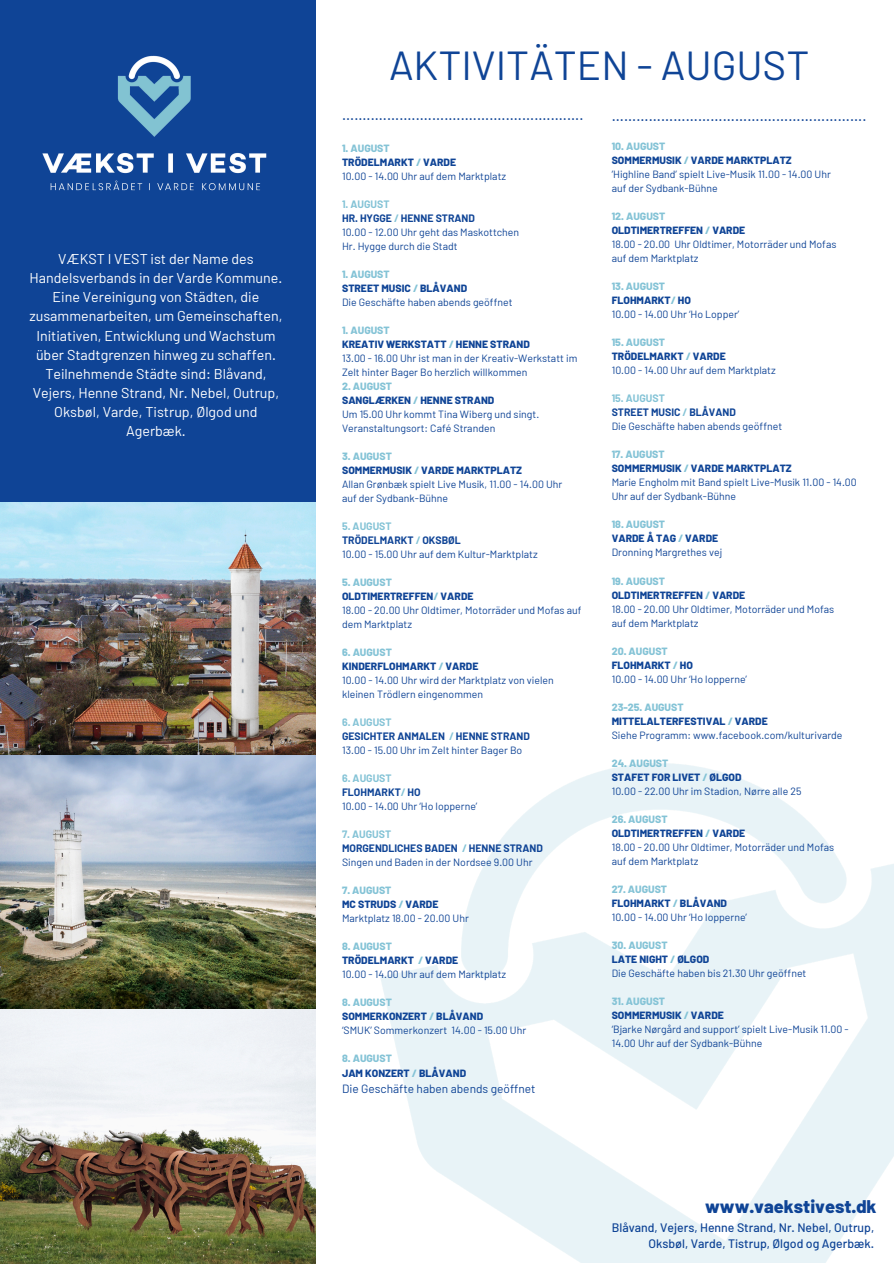
<style>
.page{position:relative;width:894px;height:1264px;background:#fff}
.page>*{position:absolute;margin:0;border:0;box-sizing:border-box;transform-origin:0 0}
.t1{font:40.5px "Barlow";color:#0f4496}
.t2{font:800 18.3px "Barlow";color:#0f4496}
.t3{font:15px "Barlow";color:#0f4496}
.t4{font:14.25px/19.2px "Barlow";color:#fff;text-align:center}
.t5{font:500 12.3px/16.4px "Barlow";color:#0f4496;text-align:right}
.t6{font:12px "Barlow";color:#0f4496}
.t7{font:10.5px/14px "Barlow";color:#0f4496}
.t8{font:800 10.5px/14px "Barlow";color:#0f4496}
.t9{font:800 10.5px "Barlow";color:#84c3d6}
.t10{font:700 10.5px "Barlow";color:#0f4496}
.t11{font:700 10.5px "Barlow";color:#84c3d6}
.s1{color:#84c3d6}
</style>
<div class="page">
<img style="left:315px;top:316px;width:578px;height:946px">
<img style="left:0;top:501px;width:315px;height:762px">
<div style="left:0;top:0;width:315px;height:501px;background:#0f4496"></div>
<img style="left:42px;top:55px;width:225px;height:136px">
<p class="t4" style="left:29px;top:249px;width:254px">VÆKST I VEST ist der Name des Handelsverbands in der Varde Kommune.<br>Eine Vereinigung von Städten, die zusammenarbeiten, um Gemeinschaften, Initiativen, Entwicklung und Wachstum über Stadtgrenzen hinweg zu schaffen.<br>Teilnehmende Städte sind: Blåvand, Vejers, Henne Strand, Nr. Nebel, Outrup, Oksbøl, Varde, Tistrup, Ølgod und Agerbæk.</p>
<p class="t1" style="left:389px;top:39px;width:422px">AKTIVITÄTEN - AUGUST</p>
<p class="t3" style="left:342px;top:105px;width:243px">...........................................................</p>
<p class="t9" style="left:342px;top:141px;width:49px">1. AUGUST</p>
<p class="t8" style="left:342px;top:155px;width:115px">TRÖDELMARKT <span class="s1">/</span> VARDE</p>
<p class="t7" style="left:342px;top:169px;width:165px">10.00 - 14.00 Uhr auf dem Marktplatz</p>
<p class="t11" style="left:342px;top:197px;width:49px">1. AUGUST</p>
<p class="t10" style="left:342px;top:211px;width:134px">HR. HYGGE <span class="s1">/</span> HENNE STRAND</p>
<p class="t7" style="left:342px;top:225px;width:179px">10.00 - 12.00 Uhr geht das Maskottchen</p>
<p class="t7" style="left:342px;top:239px;width:117px">Hr. Hygge durch die Stadt</p>
<p class="t9" style="left:342px;top:267px;width:49px">1. AUGUST</p>
<p class="t8" style="left:342px;top:281px;width:127px">STREET MUSIC <span class="s1">/</span> BLÅVAND</p>
<p class="t7" style="left:342px;top:295px;width:172px">Die Geschäfte haben abends geöffnet</p>
<p class="t8" style="left:342px;top:323px;width:189px"><span class="s1">1. AUGUST<br></span>KREATIV WERKSTATT <span class="s1">/</span> HENNE STRAND</p>
<p class="t7" style="left:342px;top:351px;width:237px">13.00 - 16.00 Uhr ist man in der Kreativ-Werkstatt im<br>Zelt hinter Bager Bo herzlich willkommen</p>
<p class="t9" style="left:342px;top:379px;width:52px">2. AUGUST</p>
<p class="t8" style="left:342px;top:393px;width:154px">SANGLÆRKEN <span class="s1">/</span> HENNE STRAND</p>
<p class="t7" style="left:342px;top:407px;width:199px">Um 15.00 Uhr kommt Tina Wiberg und singt.<br>Veranstaltungsort: Café Stranden</p>
<p class="t9" style="left:342px;top:449px;width:51px">3. AUGUST</p>
<p class="t8" style="left:342px;top:463px;width:181px">SOMMERMUSIK <span class="s1">/</span> VARDE MARKTPLATZ</p>
<p class="t7" style="left:342px;top:477px;width:222px">Allan Grønbæk spielt Live Musik, 11.00 - 14.00 Uhr</p>
<p class="t7" style="left:342px;top:491px;width:107px">auf der Sydbank-Bühne</p>
<p class="t11" style="left:342px;top:519px;width:51px">5. AUGUST</p>
<p class="t10" style="left:342px;top:533px;width:120px">TRÖDELMARKT <span class="s1">/</span> OKSBØL</p>
<p class="t7" style="left:342px;top:547px;width:197px">10.00 - 15.00 Uhr auf dem Kultur-Marktplatz</p>
<p class="t9" style="left:342px;top:575px;width:51px">5. AUGUST</p>
<p class="t8" style="left:342px;top:589px;width:133px">OLDTIMERTREFFEN<span class="s1">/</span> VARDE</p>
<p class="t7" style="left:342px;top:603px;width:241px">18.00 - 20.00 Uhr Oldtimer, Motorräder und Mofas auf dem Marktplatz</p>
<p class="t9" style="left:342px;top:645px;width:51px">6. AUGUST</p>
<p class="t8" style="left:342px;top:659px;width:138px">KINDERFLOHMARKT <span class="s1">/</span> VARDE</p>
<p class="t7" style="left:342px;top:673px;width:213px">10.00 - 14.00 Uhr wird der Marktplatz von vielen kleinen Trödlern eingenommen</p>
<p class="t11" style="left:342px;top:715px;width:51px">6. AUGUST</p>
<p class="t10" style="left:342px;top:729px;width:189px">GESICHTER ANMALEN <span class="s1">/</span> HENNE STRAND</p>
<p class="t7" style="left:342px;top:743px;width:182px">13.00 - 15.00 Uhr im Zelt hinter Bager Bo</p>
<p class="t11" style="left:342px;top:771px;width:51px">6. AUGUST</p>
<p class="t10" style="left:342px;top:785px;width:80px">FLOHMARKT<span class="s1">/</span> HO</p>
<p class="t7" style="left:342px;top:799px;width:137px">10.00 - 14.00 Uhr ‘Ho lopperne’</p>
<p class="t11" style="left:342px;top:827px;width:51px">7. AUGUST</p>
<p class="t10" style="left:342px;top:841px;width:202px">MORGENDLICHES BADEN <span class="s1">/</span> HENNE STRAND</p>
<p class="t7" style="left:342px;top:855px;width:192px">Singen und Baden in der Nordsee 9.00 Uhr</p>
<p class="t8" style="left:342px;top:883px;width:98px"><span class="s1">7. AUGUST<br></span>MC STRUDS <span class="s1">/</span> VARDE</p>
<p class="t7" style="left:342px;top:911px;width:128px">Marktplatz 18.00 - 20.00 Uhr</p>
<h4 class="t8" style="left:342px;top:939px;width:118px"><span class="s1">8. AUGUST<br></span>TRÖDELMARKT <span class="s1">/</span> VARDE</h4>
<p class="t7" style="left:342px;top:967px;width:165px">10.00 - 14.00 Uhr auf dem Marktplatz</p>
<p class="t9" style="left:342px;top:995px;width:51px">8. AUGUST</p>
<p class="t8" style="left:342px;top:1009px;width:143px">SOMMERKONZERT <span class="s1">/</span> BLÅVAND</p>
<p class="t7" style="left:342px;top:1023px;width:185px">‘SMUK’ Sommerkonzert 14.00 - 15.00 Uhr</p>
<p class="t9" style="left:342px;top:1051px;width:51px">8. AUGUST</p>
<p class="t8" style="left:342px;top:1065px;width:125px">JAM KONZERT <span class="s1">/</span> BLÅVAND</p>
<p class="t6" style="left:342px;top:1081px;width:195px">Die Geschäfte haben abends geöffnet</p>
<p class="t3" style="left:611px;top:105px;width:256px">..............................................................</p>
<p class="t9" style="left:611px;top:140px;width:55px">10. AUGUST</p>
<h2 class="t8" style="left:611px;top:153px;width:181px">SOMMERMUSIK <span class="s1">/</span> VARDE MARKTPLATZ</h2>
<p class="t7" style="left:611px;top:167px;width:220px">’Highline Band’ spielt Live-Musik 11.00 - 14.00 Uhr</p>
<p class="t7" style="left:611px;top:181px;width:107px">auf der Sydbank-Bühne</p>
<p class="t9" style="left:611px;top:210px;width:55px">12. AUGUST</p>
<p class="t8" style="left:611px;top:223px;width:135px">OLDTIMERTREFFEN <span class="s1">/</span> VARDE</p>
<p class="t7" style="left:611px;top:237px;width:226px">18.00 - 20.00 Uhr Oldtimer, Motorräder und Mofas</p>
<p class="t7" style="left:611px;top:251px;width:88px">auf dem Marktplatz</p>
<p class="t9" style="left:611px;top:280px;width:55px">13. AUGUST</p>
<p class="t8" style="left:611px;top:293px;width:81px">FLOHMARKT<span class="s1">/</span> HO</p>
<p class="t7" style="left:611px;top:307px;width:129px">10.00 - 14.00 Uhr ‘Ho Lopper’</p>
<p class="t9" style="left:611px;top:336px;width:55px">15. AUGUST</p>
<p class="t8" style="left:611px;top:349px;width:115px">TRÖDELMARKT <span class="s1">/</span> VARDE</p>
<p class="t7" style="left:611px;top:363px;width:165px">10.00 - 14.00 Uhr auf dem Marktplatz</p>
<p class="t11" style="left:611px;top:392px;width:55px">15. AUGUST</p>
<p class="t10" style="left:611px;top:406px;width:126px">STREET MUSIC <span class="s1">/</span> BLÅVAND</p>
<p class="t7" style="left:611px;top:419px;width:172px">Die Geschäfte haben abends geöffnet</p>
<p class="t9" style="left:611px;top:448px;width:54px">17. AUGUST</p>
<p class="t8" style="left:611px;top:461px;width:181px">SOMMERMUSIK <span class="s1">/</span> VARDE MARKTPLATZ</p>
<p class="t7" style="left:611px;top:475px;width:246px">Marie Engholm mit Band spielt Live-Musik 11.00 - 14.00<br>Uhr auf der Sydbank-Bühne</p>
<p class="t9" style="left:611px;top:518px;width:55px">18. AUGUST</p>
<p class="t8" style="left:611px;top:531px;width:108px">VARDE Å TAG <span class="s1">/</span> VARDE</p>
<p class="t7" style="left:611px;top:545px;width:112px">Dronning Margrethes vej</p>
<p class="t9" style="left:611px;top:574px;width:55px">19. AUGUST</p>
<p class="t8" style="left:611px;top:587px;width:135px">OLDTIMERTREFFEN <span class="s1">/</span> VARDE</p>
<p class="t7" style="left:611px;top:601px;width:224px">18.00 - 20.00 Uhr Oldtimer, Motorräder und Mofas</p>
<p class="t7" style="left:611px;top:615px;width:88px">auf dem Marktplatz</p>
<p class="t9" style="left:611px;top:644px;width:58px">20. AUGUST</p>
<p class="t8" style="left:611px;top:657px;width:83px">FLOHMARKT <span class="s1">/</span> HO</p>
<p class="t7" style="left:611px;top:671px;width:137px">10.00 - 14.00 Uhr ‘Ho lopperne’</p>
<p class="t9" style="left:611px;top:700px;width:73px">23-25. AUGUST</p>
<p class="t8" style="left:611px;top:713px;width:157px">MITTELALTERFESTIVAL <span class="s1">/</span> VARDE</p>
<p class="t7" style="left:611px;top:727px;width:232px">Siehe Programm: www.facebook.com/kulturivarde</p>
<p class="t9" style="left:611px;top:756px;width:58px">24. AUGUST</p>
<p class="t8" style="left:611px;top:769px;width:131px">STAFET FOR LIVET <span class="s1">/</span> ØLGOD</p>
<p class="t7" style="left:611px;top:783px;width:191px">10.00 - 22.00 Uhr im Stadion, Nørre alle 25</p>
<p class="t9" style="left:611px;top:812px;width:57px">26. AUGUST</p>
<p class="t8" style="left:611px;top:825px;width:135px">OLDTIMERTREFFEN <span class="s1">/</span> VARDE</p>
<p class="t7" style="left:611px;top:839px;width:224px">18.00 - 20.00 Uhr Oldtimer, Motorräder und Mofas</p>
<p class="t7" style="left:611px;top:853px;width:88px">auf dem Marktplatz</p>
<p class="t9" style="left:611px;top:882px;width:57px">27. AUGUST</p>
<p class="t8" style="left:611px;top:895px;width:117px">FLOHMARKT <span class="s1">/</span> BLÅVAND</p>
<p class="t7" style="left:611px;top:909px;width:137px">10.00 - 14.00 Uhr ‘Ho lopperne’</p>
<p class="t9" style="left:611px;top:938px;width:57px">30. AUGUST</p>
<p class="t8" style="left:611px;top:951px;width:99px">LATE NIGHT <span class="s1">/</span> ØLGOD</p>
<p class="t7" style="left:611px;top:965px;width:196px">Die Geschäfte haben bis 21.30 Uhr geöffnet</p>
<p class="t9" style="left:611px;top:994px;width:55px">31. AUGUST</p>
<p class="t8" style="left:611px;top:1007px;width:114px">SOMMERMUSIK <span class="s1">/</span> VARDE</p>
<p class="t7" style="left:611px;top:1021px;width:238px">‘Bjarke Nørgård and support’ spielt Live-Musik 11.00 -<br>14.00 Uhr auf der Sydbank-Bühne</p>
<p class="t2" style="left:705px;top:1194px;width:173px">www.vaekstivest.dk</p>
<p class="t5" style="left:611px;top:1218px;width:264px">Blåvand, Vejers, Henne Strand, Nr. Nebel, Outrup,<br>Oksbøl, Varde, Tistrup, Ølgod og Agerbæk.</p>
</div>
